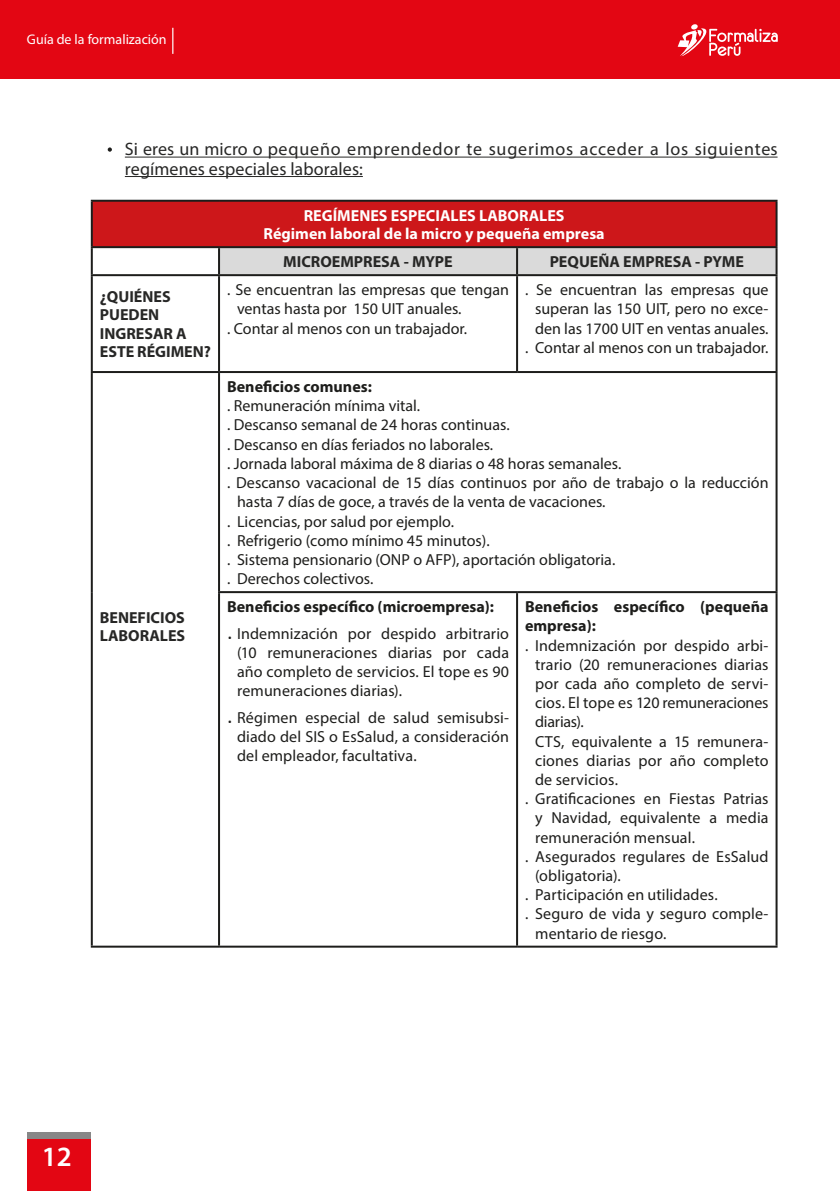
<style>
.page{position:relative;width:840px;height:1191px;background:#fff}
.page>*{position:absolute;margin:0;border:0;box-sizing:border-box;transform-origin:0 0}
.t1{font:600 28px "Myriad Pro";color:#fff}
.t2{font:18px/19.4px "Myriad Pro";letter-spacing:.035em;color:#272726}
.t3{font:16px/19.2px "Myriad Pro";color:#1d1d1b;text-align:justify}
.t4{font:700 16px/26.4px "Myriad Pro";color:#1d1d1b}
.t5{font:700 16px/18.4px "Myriad Pro";color:#272726}
.t6{font:700 16px/18.4px "Myriad Pro";color:#fff;text-align:center}
.t7{font:14px "Myriad Pro";color:#fff}
.s1{font-family:"Calibri";font-weight:400;font-size:22px}
.s2{font-weight:400}
.s3{font-family:"Calibri";font-size:22px}
</style>
<div class="page">
<div style="left:0;top:0;width:839px;height:78px;background:#e30613"></div>
<svg style="left:172px;top:28px;width:1px;height:26px"></svg>
<svg style="left:690px;top:24px;width:7px;height:6px"></svg>
<svg style="left:677px;top:27px;width:100px;height:29px"></svg>
<div style="left:27px;top:1138px;width:64px;height:53px;background:#e30613"></div>
<div style="left:27px;top:1132px;width:64px;height:6px;background:#878787"></div>
<hr style="left:125px;top:157px;width:652px;height:1px;background:#272726">
<hr style="left:125px;top:176px;width:237px;height:1px;background:#272726">
<div style="left:92px;top:201px;width:684px;height:46px;background:#cd171a"></div>
<div style="left:220px;top:248px;width:555px;height:26px;background:#dadada"></div>
<hr style="left:91px;top:200px;width:128px;height:2px;background:#1d1d1b">
<hr style="left:91px;top:202px;width:2px;height:44px;background:#1d1d1b">
<hr style="left:219px;top:200px;width:298px;height:2px;background:#1d1d1b">
<hr style="left:517px;top:200px;width:260px;height:2px;background:#1d1d1b">
<hr style="left:775px;top:202px;width:2px;height:44px;background:#1d1d1b">
<hr style="left:91px;top:246px;width:128px;height:2px;background:#1d1d1b">
<hr style="left:91px;top:248px;width:2px;height:26px;background:#1d1d1b">
<hr style="left:219px;top:246px;width:298px;height:2px;background:#1d1d1b">
<hr style="left:218px;top:248px;width:2px;height:26px;background:#1d1d1b">
<hr style="left:517px;top:246px;width:260px;height:2px;background:#1d1d1b">
<hr style="left:516px;top:248px;width:2px;height:26px;background:#1d1d1b">
<hr style="left:775px;top:248px;width:2px;height:26px;background:#1d1d1b">
<hr style="left:91px;top:274px;width:128px;height:2px;background:#1d1d1b">
<hr style="left:91px;top:276px;width:2px;height:95px;background:#1d1d1b">
<hr style="left:219px;top:274px;width:298px;height:2px;background:#1d1d1b">
<hr style="left:218px;top:276px;width:2px;height:95px;background:#1d1d1b">
<hr style="left:517px;top:274px;width:260px;height:2px;background:#1d1d1b">
<hr style="left:516px;top:276px;width:2px;height:95px;background:#1d1d1b">
<hr style="left:775px;top:276px;width:2px;height:95px;background:#1d1d1b">
<hr style="left:91px;top:371px;width:128px;height:2px;background:#1d1d1b">
<hr style="left:91px;top:373px;width:2px;height:219px;background:#1d1d1b">
<hr style="left:219px;top:371px;width:298px;height:2px;background:#1d1d1b">
<hr style="left:218px;top:373px;width:2px;height:218px;background:#1d1d1b">
<hr style="left:517px;top:371px;width:260px;height:2px;background:#1d1d1b">
<hr style="left:775px;top:373px;width:2px;height:218px;background:#1d1d1b">
<hr style="left:91px;top:592px;width:2px;height:353px;background:#1d1d1b">
<hr style="left:218px;top:591px;width:299px;height:2px;background:#1d1d1b">
<hr style="left:218px;top:593px;width:2px;height:352px;background:#1d1d1b">
<hr style="left:517px;top:591px;width:260px;height:2px;background:#1d1d1b">
<hr style="left:516px;top:593px;width:2px;height:352px;background:#1d1d1b">
<hr style="left:775px;top:593px;width:2px;height:352px;background:#1d1d1b">
<hr style="left:91px;top:945px;width:128px;height:2px;background:#1d1d1b">
<hr style="left:219px;top:945px;width:298px;height:2px;background:#1d1d1b">
<hr style="left:517px;top:945px;width:260px;height:2px;background:#1d1d1b">
<svg style="left:108px;top:147px;width:4px;height:5px"></svg>
<p class="t7" style="left:27px;top:31px;width:141px">Guía de la formalización</p>
<p class="t2" style="left:125px;top:139px;width:653px">Si eres un micro o pequeño emprendedor te sugerimos acceder a los siguientes regímenes especiales laborales:</p>
<p class="t6" style="left:263px;top:206px;width:342px">REGÍMENES ESPECIALES LABORALES<br>Régimen laboral de la micro y pequeña empresa</p>
<p class="t5" style="left:283px;top:252px;width:171px">MICROEMPRESA - MYPE</p>
<p class="t5" style="left:549px;top:252px;width:196px">PEQUEÑA EMPRESA - PYME</p>
<p class="t5" style="left:100px;top:287px;width:113px">¿QUIÉNES<br>PUEDEN<br>INGRESAR A<br>ESTE RÉGIMEN?</p>
<p class="t3" style="left:227px;top:280px;width:283px">. Se encuentran las empresas que tengan</p>
<p class="t3" style="left:524px;top:280px;width:245px;text-align:right">. Se encuentran las empresas que superan las 150 UIT, pero no exce&shy;den las 1700 UIT en ventas anuales.<br>. Contar al menos con un trabajador.</p>
<p class="t3" style="left:237px;top:299px;width:226px">ventas hasta por 150 UIT anuales.</p>
<p class="t3" style="left:227px;top:318px;width:241px">. Contar al menos con un trabajador.</p>
<p class="t5" style="left:100px;top:607px;width:87px">BENEFICIOS<br>LABORALES</p>
<p class="t4" style="left:227px;top:373px;width:146px">Beneficios comunes:</p>
<p class="t3" style="left:227px;top:396px;width:194px">. Remuneración mínima vital.</p>
<p class="t3" style="left:227px;top:415px;width:284px">. Descanso semanal de 24 horas continuas.</p>
<p class="t3" style="left:227px;top:434px;width:267px">. Descanso en días feriados no laborales.</p>
<p class="t3" style="left:227px;top:453px;width:395px">. Jornada laboral máxima de 8 diarias o 48 horas semanales.</p>
<p class="t3" style="left:227px;top:473px;width:542px">. Descanso vacacional de 15 días continuos por año de trabajo o la reducción</p>
<p class="t3" style="left:237px;top:492px;width:370px">hasta 7 días de goce, a través de la venta de vacaciones.</p>
<p class="t3" style="left:227px;top:511px;width:228px">. Licencias, por salud por ejemplo.</p>
<p class="t3" style="left:227px;top:530px;width:264px">. Refrigerio (como mínimo 45 minutos).</p>
<p class="t3" style="left:227px;top:549px;width:389px">. Sistema pensionario (ONP o AFP), aportación obligatoria.</p>
<p class="t3" style="left:227px;top:569px;width:148px">. Derechos colectivos.</p>
<p class="t4" style="left:227px;top:593px;width:283px">Beneficios específico (microempresa):<br><span class="s1">.</span> <span class="s2">Indemnización por despido arbitrario</span></p>
<p class="t3" style="left:237px;top:642px;width:273px">(10 remuneraciones diarias por cada año completo de servicios. El tope es 90 remuneraciones diarias).</p>
<p class="t3" style="left:237px;top:707px;width:273px;text-indent:-10px"><span class="s3">.</span> Régimen especial de salud semisubsi&shy;diado del SIS o EsSalud, a consideración del empleador, facultativa.</p>
<p class="t4" style="left:525px;top:596px;width:245px;line-height:19.2px">Beneficios específico (pequeña empresa):</p>
<p class="t3" style="left:525px;top:635px;width:245px">. Indemnización por despido arbi-</p>
<p class="t3" style="left:535px;top:654px;width:235px">trario (20 remuneraciones diarias</p>
<p class="t3" style="left:535px;top:673px;width:235px">por cada año completo de servi-</p>
<p class="t3" style="left:535px;top:693px;width:235px">cios. El tope es 120 remuneraciones</p>
<p class="t3" style="left:535px;top:712px;width:50px">diarias).</p>
<p class="t3" style="left:535px;top:731px;width:235px">CTS, equivalente a 15 remunera-</p>
<p class="t3" style="left:535px;top:750px;width:235px">ciones diarias por año completo</p>
<p class="t3" style="left:535px;top:769px;width:84px">de servicios.</p>
<p class="t3" style="left:525px;top:789px;width:245px">. Gratificaciones en Fiestas Patrias</p>
<p class="t3" style="left:535px;top:808px;width:235px">y Navidad, equivalente a media</p>
<p class="t3" style="left:535px;top:827px;width:161px">remuneración mensual.</p>
<p class="t3" style="left:525px;top:846px;width:245px">. Asegurados regulares de EsSalud</p>
<p class="t3" style="left:535px;top:865px;width:87px">(obligatoria).</p>
<p class="t3" style="left:525px;top:885px;width:194px">. Participación en utilidades.</p>
<p class="t3" style="left:525px;top:904px;width:245px">. Seguro de vida y seguro comple-</p>
<p class="t3" style="left:535px;top:923px;width:133px">mentario de riesgo.</p>
<h1 class="t1" style="left:42px;top:1138px;width:32px">12</h1>
</div>
